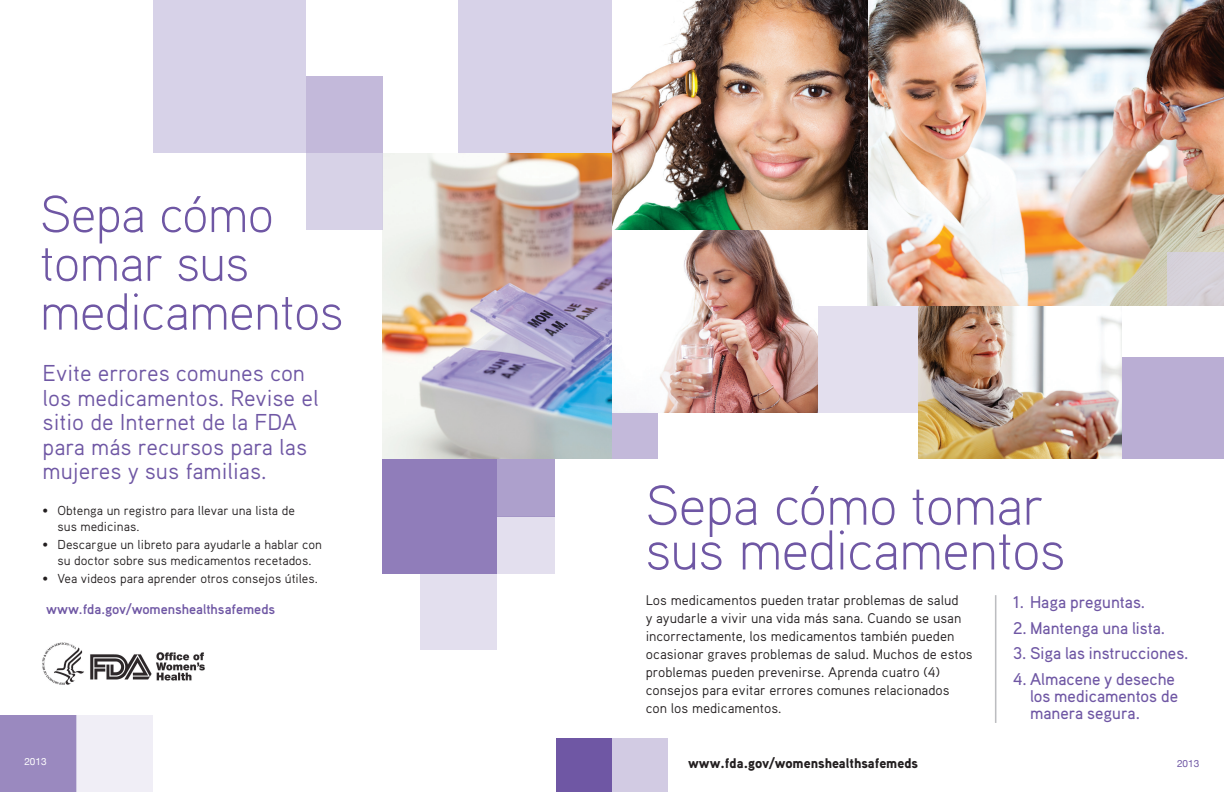
<style>
.page{position:relative;width:1224px;height:792px;background:#fff}
.page>*{position:absolute;margin:0;border:0;box-sizing:border-box;transform-origin:0 0}
.t1{font:300 56px/44.8px "Aaux Pro";color:#6f57a4}
.t2{font:300 52px/48.8px "Aaux Pro";color:#6f57a4}
.t3{font:23px/24.4px "Aaux Pro";color:#6f57a4}
.t4{font:500 17px/17.3px "Aaux Pro";color:#6f57a4}
.t5{font:14px/18px "Aaux Pro";color:#231f20}
.t6{font:700 14px "Aaux Pro";color:#6f57a4}
.t7{font:900 14px "Aaux Pro";color:#231f20}
.t8{font:13px/15.6px "Aaux Pro";color:#231f20}
.t9{font:10px "Helvetica Neue";color:#fff}
.t10{font:10px "Helvetica Neue";color:#6f57a4}
</style>
<div class="page">
<div style="left:612px;top:413px;width:46px;height:46px;background:#c3b9da"></div>
<div style="left:0;top:716px;width:76px;height:76px;background:#9a89bf"></div>
<div style="left:612px;top:738px;width:56px;height:54px;background:#d2cbe3"></div>
<div style="left:556px;top:738px;width:56px;height:54px;background:#6f57a4"></div>
<div style="left:1122px;top:357px;width:102px;height:102px;background:#baaed4"></div>
<div style="left:817px;top:306px;width:101px;height:107px;background:#e3dfee"></div>
<div style="left:153px;top:0;width:153px;height:153px;background:#d7d2e8"></div>
<div style="left:459px;top:0;width:153px;height:153px;background:#d7d2e8"></div>
<img style="left:42px;top:642px;width:163px;height:43px">
<img style="left:868px;top:0;width:356px;height:306px">
<img style="left:612px;top:230px;width:205px;height:183px">
<img style="left:918px;top:306px;width:204px;height:153px">
<img style="left:382px;top:153px;width:230px;height:306px">
<img style="left:613px;top:0;width:255px;height:230px">
<div style="left:1167px;top:252px;width:57px;height:54px;background:#d6d2da"></div>
<div style="left:306px;top:77px;width:76px;height:76px;background:#c3b9da"></div>
<div style="left:306px;top:153px;width:76px;height:77px;background:#d7d2e7"></div>
<div style="left:76px;top:716px;width:77px;height:76px;background:#eae8f3"></div>
<div style="left:421px;top:574px;width:76px;height:76px;background:#e3dfee"></div>
<div style="left:497px;top:516px;width:58px;height:58px;background:#e3dfee"></div>
<hr style="left:995px;top:595px;width:1px;height:128px;background:#bcbdc0">
<div style="left:382px;top:459px;width:115px;height:115px;background:#907dba"></div>
<div style="left:497px;top:459px;width:58px;height:57px;background:#ada0cc"></div>
<h2 class="t2" style="left:40px;top:188px;width:304px">Sepa cómo tomar sus medicamentos</h2>
<p class="t3" style="left:43px;top:361px;width:277px">Evite errores comunes con los medicamentos. Revise el sitio de Internet de la FDA para más recursos para las mujeres y sus familias.</p>
<p class="t8" style="left:43px;top:502px;width:7px">•</p>
<p class="t8" style="left:43px;top:537px;width:7px">•</p>
<p class="t8" style="left:43px;top:571px;width:7px">•</p>
<p class="t8" style="left:58px;top:502px;width:239px">Obtenga un registro para llevar una lista de sus medicinas.</p>
<p class="t8" style="left:58px;top:537px;width:266px">Descargue un libreto para ayudarle a hablar con su doctor sobre sus medicamentos recetados.</p>
<p class="t8" style="left:58px;top:571px;width:262px">Vea videos para aprender otros consejos útiles.</p>
<p class="t6" style="left:46px;top:600px;width:231px">www.fda.gov/womenshealthsafemeds</p>
<h1 class="t1" style="left:646px;top:481px;width:421px">Sepa cómo tomar sus medicamentos</h1>
<p class="t5" style="left:646px;top:591px;width:328px">Los medicamentos pueden tratar problemas de salud<br>y ayudarle a vivir una vida más sana. Cuando se usan incorrectamente, los medicamentos también pueden ocasionar graves problemas de salud. Muchos de estos problemas pueden prevenirse. Aprenda cuatro (4) consejos para evitar errores comunes relacionados con los medicamentos.</p>
<p class="t4" style="left:1013px;top:593px;width:134px">1. Haga preguntas.</p>
<p class="t4" style="left:1013px;top:619px;width:154px">2. Mantenga una lista.</p>
<p class="t4" style="left:1013px;top:644px;width:177px">3. Siga las instrucciones.</p>
<p class="t4" style="left:1030px;top:670px;width:150px;text-indent:-17px">4. Almacene y deseche los medicamentos de manera segura.</p>
<p class="t7" style="left:688px;top:754px;width:231px">www.fda.gov/womenshealthsafemeds</p>
<p class="t9" style="left:24px;top:755px;width:24px">2013</p>
<p class="t10" style="left:1177px;top:757px;width:24px">2013</p>
</div>
